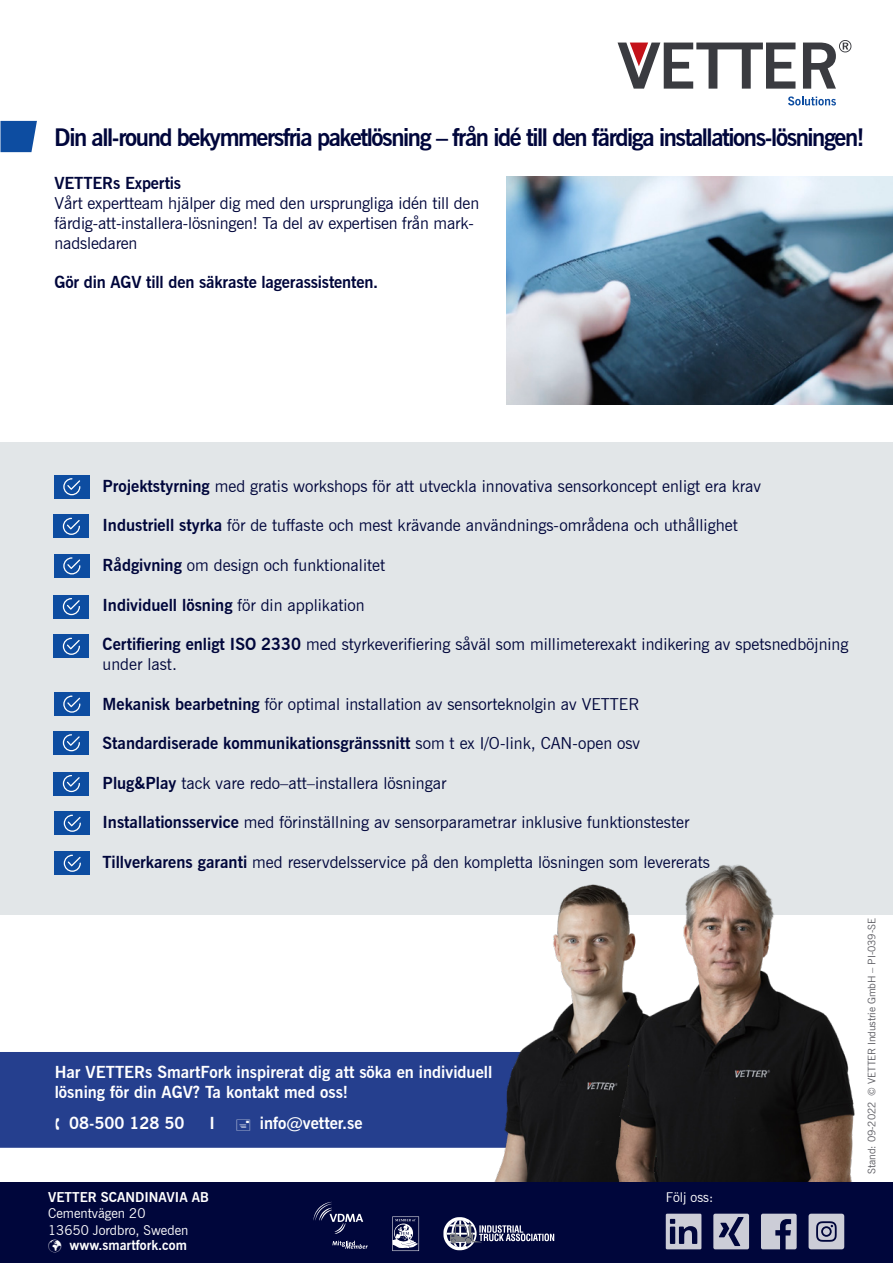
<style>
.page{position:relative;width:893px;height:1263px;background:#fff}
.page>*{position:absolute;margin:0;border:0;box-sizing:border-box;transform-origin:0 0}
.t1{font:700 24px "News Gothic BT";letter-spacing:-.06em;color:#00063b}
.t2{font:16.5px/19.8px "News Gothic BT";color:#00063b}
.t3{font:700 16.5px "News Gothic BT";color:#00063b}
.t4{font:700 16.5px "News Gothic BT";color:#fff}
.t5{font:13.5px "News Gothic BT";color:#fff}
.t6{font:700 13.5px "News Gothic BT";color:#fff}
.t7{font:10.5px "News Gothic BT";letter-spacing:-.01em;color:#5c5c62}
.s1{font-weight:700}
.s2{font-weight:400}
</style>
<div class="page">
<div style="left:0;top:442px;width:893px;height:472px;background:#e2e6e8"></div>
<div style="left:0;top:1052px;width:463px;height:96px;background:#253f8e"></div>
<img style="left:463px;top:884px;width:138px;height:298px">
<img style="left:601px;top:864px;width:267px;height:318px">
<div style="left:0;top:1182px;width:893px;height:81px;background:#00063b"></div>
<svg style="left:666px;top:1214px;width:35px;height:35px"></svg>
<svg style="left:761px;top:1214px;width:36px;height:35px"></svg>
<svg style="left:713px;top:1214px;width:36px;height:35px"></svg>
<svg style="left:808px;top:1214px;width:36px;height:35px"></svg>
<svg style="left:443px;top:1217px;width:111px;height:33px"></svg>
<svg style="left:313px;top:1202px;width:50px;height:32px"></svg>
<svg style="left:332px;top:1241px;width:36px;height:8px"></svg>
<svg style="left:392px;top:1216px;width:27px;height:35px"></svg>
<svg style="left:0;top:121px;width:37px;height:31px"></svg>
<div style="left:54px;top:475px;width:35px;height:23px;background:#0d4da1"></div>
<svg style="left:63px;top:478px;width:17px;height:17px"></svg>
<div style="left:54px;top:595px;width:35px;height:23px;background:#0d4da1"></div>
<svg style="left:63px;top:598px;width:17px;height:17px"></svg>
<div style="left:54px;top:635px;width:35px;height:23px;background:#0d4da1"></div>
<svg style="left:63px;top:638px;width:17px;height:17px"></svg>
<div style="left:54px;top:692px;width:35px;height:24px;background:#0d4da1"></div>
<svg style="left:63px;top:695px;width:17px;height:18px"></svg>
<div style="left:54px;top:731px;width:35px;height:23px;background:#0d4da1"></div>
<svg style="left:63px;top:734px;width:17px;height:17px"></svg>
<div style="left:54px;top:772px;width:35px;height:23px;background:#0d4da1"></div>
<svg style="left:63px;top:775px;width:17px;height:17px"></svg>
<div style="left:54px;top:515px;width:35px;height:23px;background:#0d4da1"></div>
<svg style="left:63px;top:518px;width:17px;height:17px"></svg>
<div style="left:54px;top:554px;width:35px;height:24px;background:#0d4da1"></div>
<svg style="left:63px;top:557px;width:17px;height:17px"></svg>
<div style="left:55px;top:811px;width:35px;height:24px;background:#0d4da1"></div>
<svg style="left:64px;top:815px;width:17px;height:17px"></svg>
<div style="left:55px;top:851px;width:35px;height:24px;background:#0d4da1"></div>
<svg style="left:64px;top:855px;width:17px;height:17px"></svg>
<img style="left:506px;top:177px;width:387px;height:228px">
<svg style="left:788px;top:96px;width:48px;height:9px"></svg>
<svg style="left:803px;top:40px;width:48px;height:49px"></svg>
<svg style="left:618px;top:43px;width:177px;height:46px"></svg>
<svg style="left:56px;top:1118px;width:3px;height:12px"></svg>
<svg style="left:237px;top:1120px;width:13px;height:11px"></svg>
<p class="t1" style="left:54px;top:123px;width:812px">Din all-round bekymmersfria paketlösning – från idé till den färdiga installations-lösningen!</p>
<p class="t3" style="left:55px;top:174px;width:128px">VETTERs Expertis</p>
<p class="t2" style="left:55px;top:193px;width:426px">Vårt expertteam hjälper dig med den ursprungliga idén till den färdig-att-installera-lösningen! Ta del av expertisen från mark&shy;nadsledaren</p>
<p class="t3" style="left:55px;top:273px;width:325px">Gör din AGV till den säkraste lagerassistenten.</p>
<p class="t2" style="left:103px;top:476px;width:660px"><span class="s1">Projektstyrning</span> med gratis workshops för att utveckla innovativa sensorkoncept enligt era krav</p>
<p class="t2" style="left:103px;top:516px;width:637px"><span class="s1">Industriell styrka</span> för de tuffaste och mest krävande användnings-områdena och uthållighet</p>
<p class="t2" style="left:103px;top:555px;width:284px"><span class="s1">Rådgivning</span> om design och funktionalitet</p>
<p class="t3" style="left:103px;top:595px;width:264px">Individuell lösning <span class="s2">för din applikation</span></p>
<p class="t2" style="left:103px;top:634px;width:747px"><span class="s1">Certifiering enligt ISO 2330</span> med styrkeverifiering såväl som millimeterexakt indikering av spetsnedböjning under last.</p>
<p class="t2" style="left:103px;top:694px;width:538px"><span class="s1">Mekanisk bearbetning</span> för optimal installation av sensorteknolgin av VETTER</p>
<p class="t3" style="left:103px;top:733px;width:539px">Standardiserade kommunikationsgränssnitt <span class="s2">som t ex I/O-link, CAN-open osv</span></p>
<p class="t2" style="left:103px;top:773px;width:345px"><span class="s1">Plug&amp;Play</span> tack vare redo–att–installera lösningar</p>
<p class="t2" style="left:103px;top:813px;width:588px"><span class="s1">Installationsservice</span> med förinställning av sensorparametrar inklusive funktionstester</p>
<p class="t2" style="left:103px;top:852px;width:609px"><span class="s1">Tillverkarens garanti</span> med reservdelsservice på den kompletta lösningen som levererats</p>
<p class="t4" style="left:55px;top:1062px;width:439px">Har VETTERs SmartFork inspirerat dig att söka en individuell</p>
<p class="t4" style="left:55px;top:1082px;width:295px">lösning för din AGV? Ta kontakt med oss!</p>
<p class="t4" style="left:69px;top:1113px;width:117px">08-500 128 50</p>
<p class="t4" style="left:210px;top:1113px;width:7px">I</p>
<p class="t4" style="left:260px;top:1113px;width:104px">info@vetter.se</p>
<p class="t6" style="left:48px;top:1189px;width:162px">VETTER SCANDINAVIA AB</p>
<p class="t5" style="left:48px;top:1205px;width:99px">Cementvägen 20</p>
<p class="t5" style="left:48px;top:1221px;width:142px">13650 Jordbro, Sweden</p>
<p class="t6" style="left:48px;top:1237px;width:140px">✓ www.smartfork.com</p>
<p class="t5" style="left:666px;top:1189px;width:49px">Följ oss:</p>
<p class="t7" style="left:865px;top:1174px;width:257px;rotate:-90deg">Stand: 09-2022 © VETTER Industrie GmbH – PI-039-SE</p>
</div>
